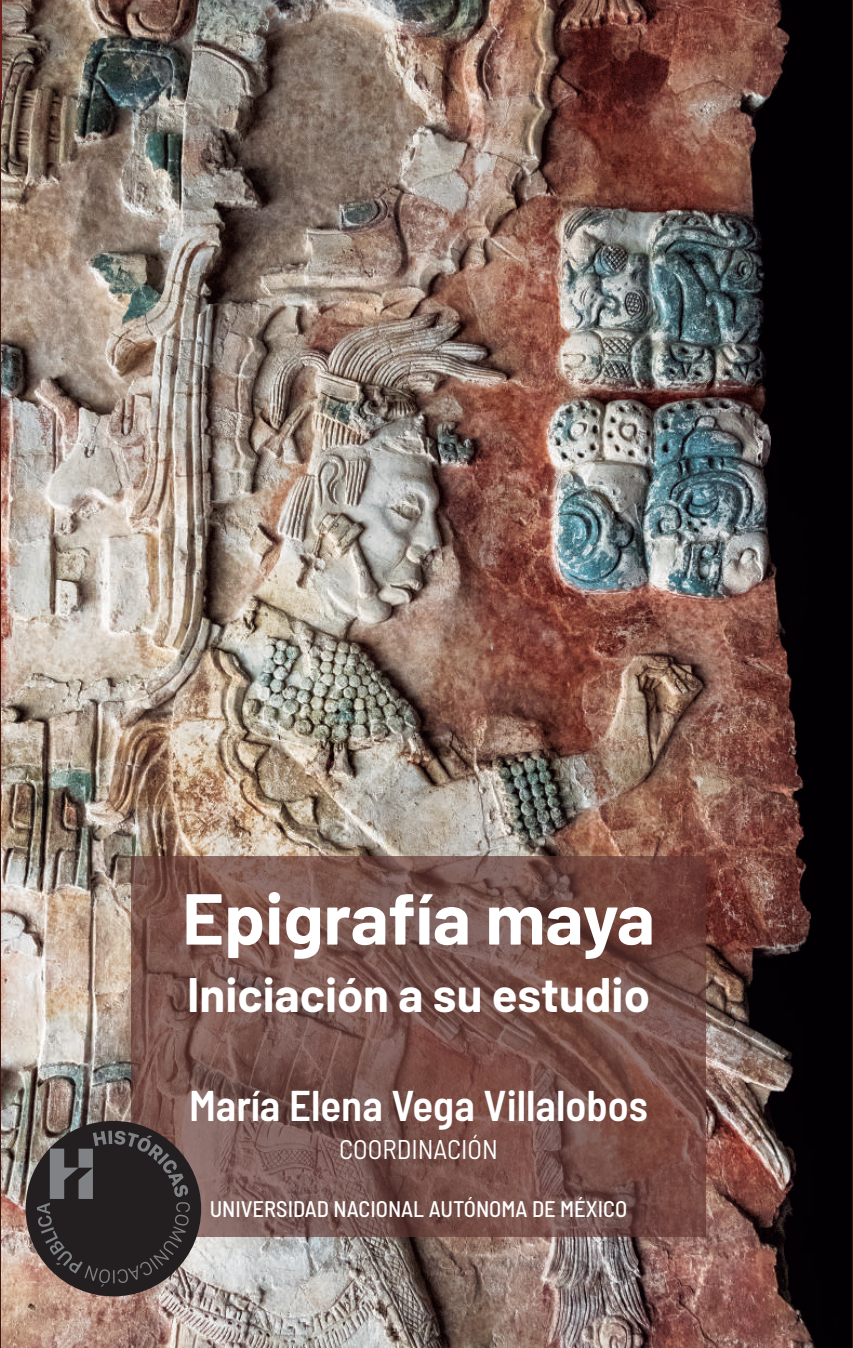
<style>
.page{position:relative;width:853px;height:1348px;background:#fff}
.page>*{position:absolute;margin:0;border:0;box-sizing:border-box;transform-origin:0 0}
.t1{font:700 72px "Barlow";color:#fff}
.t2{font:700 47.25px "Barlow";color:#fff}
.t3{font:600 semi-condensed 42.98px "Barlow";color:#fff}
.t4{font:semi-condensed 27px "Barlow";color:#fff}
.t5{font:500 semi-condensed 22.5px "Barlow";color:#fff}
</style>
<div class="page">
<img style="left:2px;top:0;width:849px;height:1348px">
<hr style="left:0;top:0;width:2px;height:100px;background:#6a211d">
<svg style="left:131px;top:856px;width:574px;height:380px;background:#76514a"></svg>
<div style="left:26px;top:1121px;width:175px;height:175px;background:#231f20;border-radius:50%"></div>
<svg style="left:37px;top:1130px;width:153px;height:156px"></svg>
<h1 class="t1" style="left:182px;top:865px;width:474px">Epigrafía maya</h1>
<h2 class="t2" style="left:187px;top:960px;width:464px">Iniciación a su estudio</h2>
<h3 class="t3" style="left:189px;top:1074px;width:460px">María Elena Vega Villalobos</h3>
<p class="t4" style="left:339px;top:1130px;width:160px">COORDINACIÓN</p>
<p class="t5" style="left:210px;top:1193px;width:419px">UNIVERSIDAD NACIONAL AUTÓNOMA DE MÉXICO</p>
</div>
